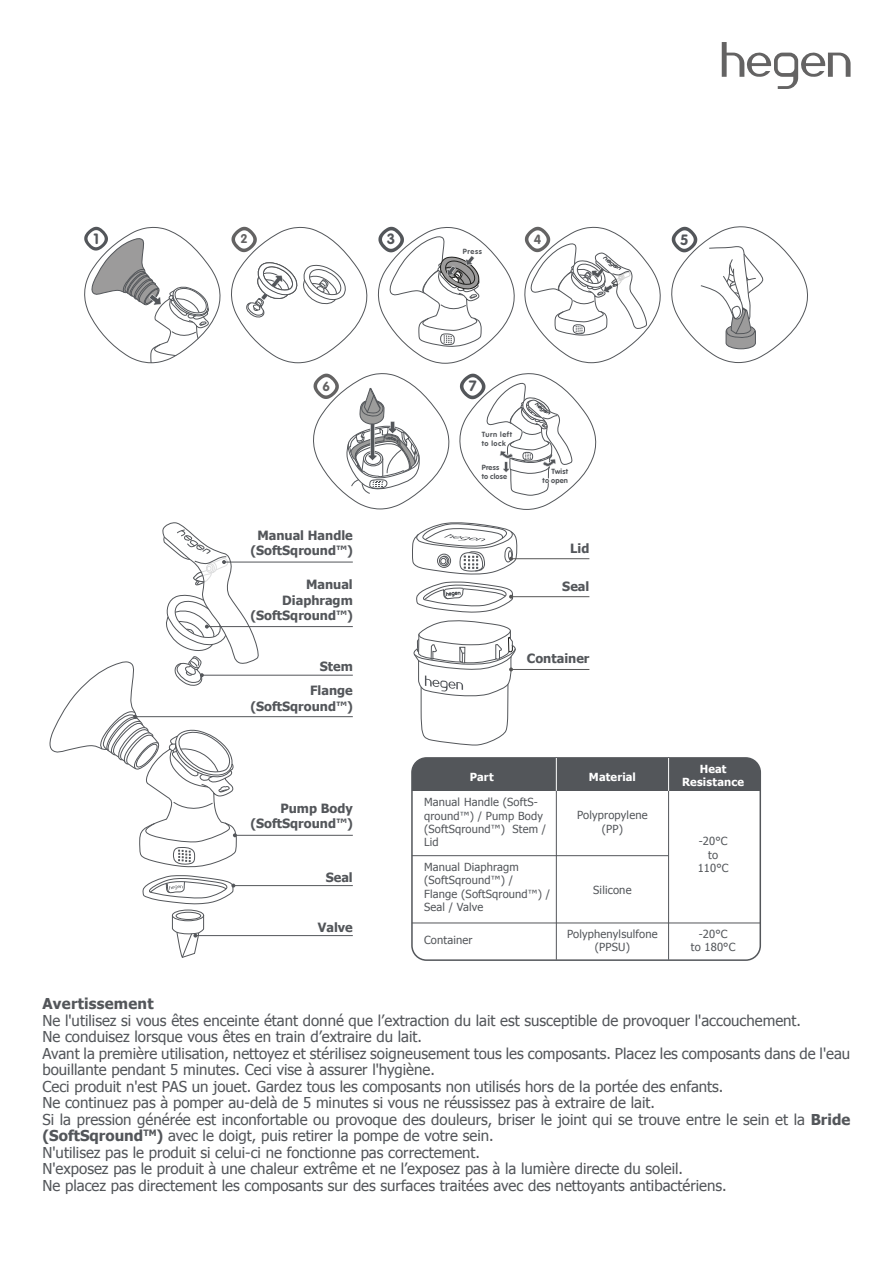
<style>
.page{position:relative;width:893px;height:1263px;background:#fff}
.page>*{position:absolute;margin:0;border:0;box-sizing:border-box;transform-origin:0 0}
.t1{font:15px/16.5px "Tahoma";color:#53565a}
.t2{font:700 15px "Tahoma";letter-spacing:.015em;color:#53565a}
.t3{font:700 14.7px "VAG Rounded Std";color:#53565a}
.t4{font:700 13.05px "VAG Rounded Std";color:#646363}
.t5{font:700 12.75px/15.3px "Tahoma";color:#53565a;text-align:right}
.t6{font:700 12.6px "VAG Rounded Std";color:#646363}
.t7{font:11.1px/13.4px "Tahoma";letter-spacing:.015em;color:#53565a;text-align:center}
.t8{font:700 11.1px/13.4px "Tahoma";letter-spacing:.015em;color:#fff;text-align:center}
.t9{font:700 7.35px/8.9px "VAG Rounded Std";letter-spacing:.03em;color:#53565a}
.t10{font:700 7.35px/8.9px "VAG Rounded Std";letter-spacing:.075em;color:#53565a}
.s1{font-weight:700}
</style>
<div class="page">
<svg style="left:722px;top:42px;width:128px;height:47px"></svg>
<div style="left:172px;top:910px;width:32px;height:11px;border:1px solid #53565a;border-radius:50%"></div>
<div style="left:176px;top:912px;width:25px;height:8px;border:1px solid #53565a;border-radius:50%"></div>
<hr style="left:235px;top:835px;width:118px;height:1px;background:#53565a">
<hr style="left:135px;top:716px;width:218px;height:1px;background:#53565a">
<hr style="left:233px;top:885px;width:120px;height:1px;background:#53565a">
<svg style="left:142px;top:875px;width:93px;height:29px"></svg>
<hr style="left:195px;top:935px;width:158px;height:1px;background:#53565a">
<svg style="left:172px;top:914px;width:32px;height:44px"></svg>
<hr style="left:202px;top:675px;width:151px;height:1px;background:#53565a">
<hr style="left:224px;top:562px;width:129px;height:1px;background:#53565a">
<hr style="left:207px;top:626px;width:146px;height:1px;background:#53565a">
<svg style="left:49px;top:522px;width:212px;height:346px"></svg>
<hr style="left:511px;top:558px;width:78px;height:1px;background:#555">
<svg style="left:412px;top:522px;width:106px;height:53px"></svg>
<hr style="left:511px;top:596px;width:78px;height:1px;background:#555">
<svg style="left:416px;top:581px;width:97px;height:31px"></svg>
<hr style="left:511px;top:669px;width:78px;height:1px;background:#555">
<svg style="left:413px;top:620px;width:103px;height:125px"></svg>
<div style="left:411px;top:757px;width:350px;height:204px;border:2px solid #53565a;border-radius:15px"></div>
<hr style="left:556px;top:757px;width:1px;height:203px;background:#53565a">
<hr style="left:668px;top:757px;width:1px;height:203px;background:#53565a">
<hr style="left:412px;top:855px;width:256px;height:1px;background:#53565a">
<hr style="left:412px;top:922px;width:348px;height:1px;background:#53565a">
<div style="left:412px;top:758px;width:348px;height:33px;background:#53565a"></div>
<hr style="left:556px;top:758px;width:1px;height:33px;background:#fff">
<hr style="left:668px;top:758px;width:1px;height:33px;background:#fff">
<svg style="left:84px;top:227px;width:137px;height:137px"></svg>
<svg style="left:377px;top:227px;width:138px;height:137px"></svg>
<svg style="left:231px;top:227px;width:137px;height:136px"></svg>
<svg style="left:524px;top:227px;width:137px;height:136px"></svg>
<svg style="left:313px;top:373px;width:137px;height:136px"></svg>
<svg style="left:671px;top:226px;width:137px;height:137px"></svg>
<svg style="left:459px;top:373px;width:138px;height:137px"></svg>
<p class="t3" style="left:93px;top:230px;width:7px">1</p>
<p class="t3" style="left:387px;top:231px;width:10px">3</p>
<p class="t6" style="left:241px;top:231px;width:9px">2</p>
<p class="t4" style="left:534px;top:231px;width:9px">4</p>
<p class="t9" style="left:463px;top:247px;width:20px">Press</p>
<p class="t3" style="left:680px;top:231px;width:10px">5</p>
<p class="t4" style="left:322px;top:379px;width:9px">6</p>
<p class="t5" style="left:250px;top:526px;width:104px;text-align:center">Manual Handle (SoftSqround™)</p>
<p class="t5" style="left:250px;top:576px;width:104px">Manual<br>Diaphragm (SoftSqround™)</p>
<p class="t5" style="left:320px;top:657px;width:35px">Stem</p>
<p class="t5" style="left:250px;top:682px;width:104px">Flange (SoftSqround™)</p>
<p class="t5" style="left:250px;top:800px;width:104px">Pump Body (SoftSqround™)</p>
<p class="t5" style="left:326px;top:868px;width:29px">Seal</p>
<p class="t5" style="left:318px;top:919px;width:37px">Valve</p>
<p class="t3" style="left:469px;top:377px;width:9px">7</p>
<p class="t10" style="left:482px;top:430px;width:32px">Turn left to lock</p>
<p class="t9" style="left:482px;top:463px;width:27px">Press to close</p>
<p class="t9" style="left:543px;top:467px;width:27px;text-align:right">Twist<br>to open</p>
<p class="t5" style="left:570px;top:539px;width:21px">Lid</p>
<p class="t5" style="left:562px;top:577px;width:29px">Seal</p>
<p class="t5" style="left:527px;top:650px;width:64px">Container</p>
<p class="t8" style="left:470px;top:770px;width:25px">Part</p>
<p class="t7" style="left:424px;top:795px;width:124px;text-align:left">Manual Handle (SoftS&shy;qround™) / Pump Body (SoftSqround™) Stem /<br>Lid</p>
<p class="t7" style="left:424px;top:860px;width:128px;text-align:left">Manual Diaphragm (SoftSqround™) /<br>Flange (SoftSqround™) /<br>Seal / Valve</p>
<p class="t7" style="left:424px;top:933px;width:50px">Container</p>
<p class="t8" style="left:589px;top:770px;width:49px">Material</p>
<p class="t7" style="left:577px;top:808px;width:72px">Polypropylene (PP)</p>
<p class="t7" style="left:593px;top:883px;width:40px">Silicone</p>
<p class="t7" style="left:567px;top:926px;width:92px">Polyphenylsulfone (PPSU)</p>
<p class="t8" style="left:682px;top:761px;width:64px">Heat<br>Resistance</p>
<p class="t7" style="left:698px;top:834px;width:32px">-20°C to<br>110°C</p>
<p class="t7" style="left:691px;top:926px;width:46px">-20°C<br>to 180°C</p>
<p class="t2" style="left:42px;top:993px;width:113px">Avertissement</p>
<p class="t1" style="left:42px;top:1011px;width:809px">Ne l'utilisez si vous êtes enceinte étant donné que l’extraction du lait est susceptible de provoquer l'accouchement.<br>Ne conduisez lorsque vous êtes en train d’extraire du lait.<br>Avant la première utilisation, nettoyez et stérilisez soigneusement tous les composants. Placez les composants dans de l'eau bouillante pendant 5 minutes. Ceci vise à assurer l'hygiène.<br>Ceci produit n'est PAS un jouet. Gardez tous les composants non utilisés hors de la portée des enfants.<br>Ne continuez pas à pomper au-delà de 5 minutes si vous ne réussissez pas à extraire de lait.<br>Si la pression générée est inconfortable ou provoque des douleurs, briser le joint qui se trouve entre le sein et la <span class="s1">Bride (SoftSqround</span><sup>TM</sup><span class="s1">)</span> avec le doigt, puis retirer la pompe de votre sein.<br>N'utilisez pas le produit si celui-ci ne fonctionne pas correctement.<br>N'exposez pas le produit à une chaleur extrême et ne l’exposez pas à la lumière directe du soleil.<br>Ne placez pas directement les composants sur des surfaces traitées avec des nettoyants antibactériens.</p>
</div>
